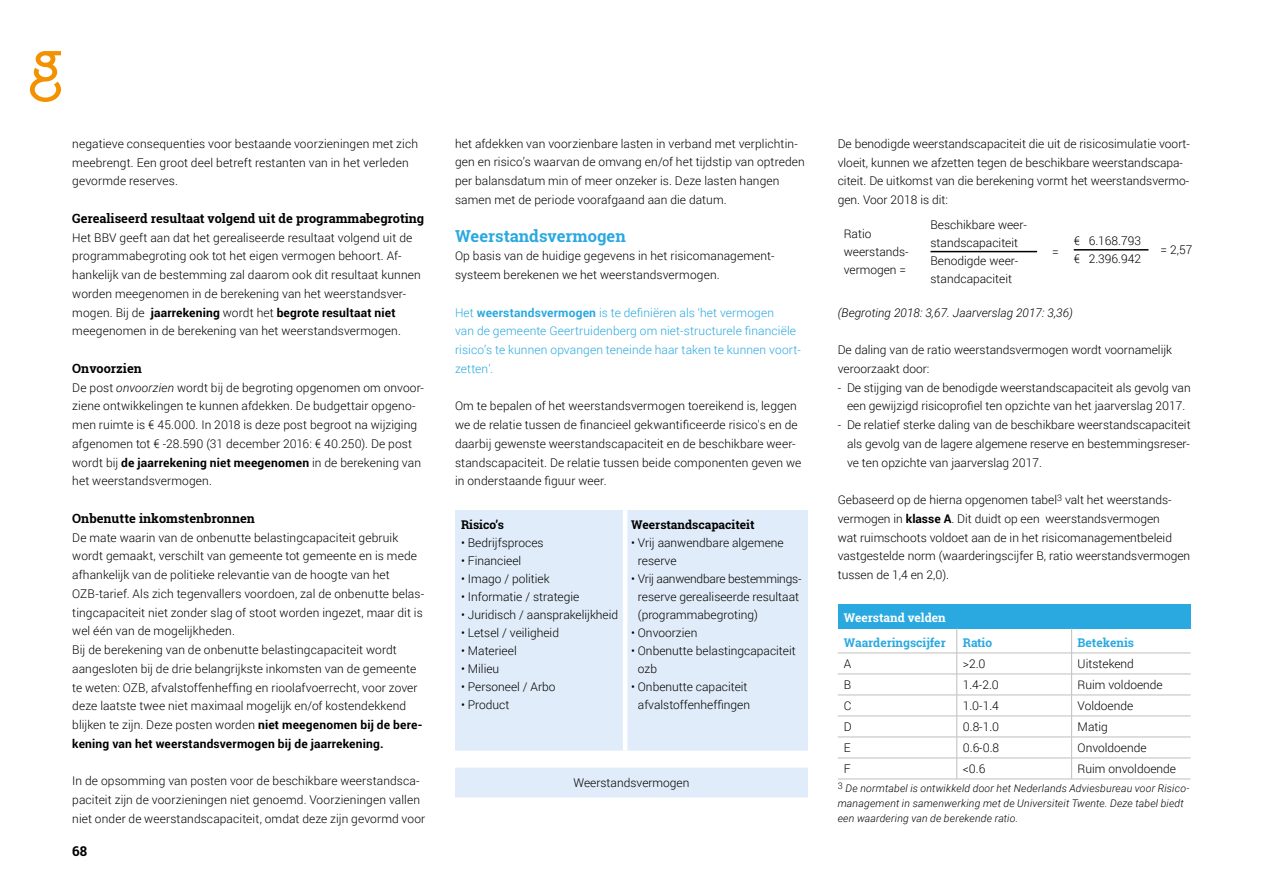
<style>
.page{position:relative;width:1263px;height:893px;background:#fff}
.page>*{position:absolute;margin:0;border:0;box-sizing:border-box;transform-origin:0 0}
.t1{font:700 16.5px "Roboto Slab";color:#2aa9e0}
.t2{font:700 13.5px "Roboto Slab";color:#000}
.t3{font:700 12.75px "Roboto Slab";color:#000}
.t4{font:300 12px/18.8px "Roboto";color:#000}
.t5{font:300 12px/18.8px "Roboto";letter-spacing:.01em;color:#2aa9e0}
.t6{font:italic 300 12px "Roboto";color:#000}
.t7{font:700 12px "Roboto Slab";color:#2aa9e0}
.t8{font:700 12px "Roboto Slab";color:#000}
.t9{font:700 12px "Roboto Slab";color:#fff}
.t10{font:italic 300 10.5px/15px "Roboto";letter-spacing:.015em;color:#000}
.s1{font-weight:700}
.s2{font-style:italic}
</style>
<div class="page">
<div style="left:455px;top:510px;width:353px;height:287px;background:#e0ecf9"></div>
<hr style="left:623px;top:510px;width:4px;height:241px;background:#fff">
<hr style="left:930px;top:251px;width:107px;height:1px;background:#000">
<hr style="left:1074px;top:249px;width:74px;height:2px;background:#000">
<div style="left:838px;top:604px;width:353px;height:24px;background:#2aa9e0"></div>
<hr style="left:838px;top:653px;width:119px;height:1px;background:#bec0bd">
<hr style="left:957px;top:653px;width:114px;height:1px;background:#bec0bd">
<hr style="left:1071px;top:653px;width:120px;height:1px;background:#bec0bd">
<hr style="left:838px;top:674px;width:119px;height:1px;background:#bec0bd">
<hr style="left:957px;top:674px;width:114px;height:1px;background:#bec0bd">
<hr style="left:1071px;top:674px;width:120px;height:1px;background:#bec0bd">
<hr style="left:838px;top:695px;width:119px;height:1px;background:#bec0bd">
<hr style="left:957px;top:695px;width:114px;height:1px;background:#bec0bd">
<hr style="left:1071px;top:695px;width:120px;height:1px;background:#bec0bd">
<hr style="left:838px;top:716px;width:119px;height:1px;background:#bec0bd">
<hr style="left:957px;top:716px;width:114px;height:1px;background:#bec0bd">
<hr style="left:1071px;top:716px;width:120px;height:1px;background:#bec0bd">
<hr style="left:838px;top:737px;width:119px;height:1px;background:#bec0bd">
<hr style="left:957px;top:737px;width:114px;height:1px;background:#bec0bd">
<hr style="left:1071px;top:737px;width:120px;height:1px;background:#bec0bd">
<hr style="left:838px;top:758px;width:119px;height:1px;background:#bec0bd">
<hr style="left:957px;top:758px;width:114px;height:1px;background:#bec0bd">
<svg style="left:956px;top:628px;width:1px;height:151px"></svg>
<hr style="left:1071px;top:758px;width:120px;height:1px;background:#bec0bd">
<svg style="left:1071px;top:628px;width:1px;height:151px"></svg>
<hr style="left:838px;top:779px;width:119px;height:1px;background:#bec0bd">
<hr style="left:957px;top:779px;width:114px;height:1px;background:#bec0bd">
<hr style="left:1071px;top:779px;width:120px;height:1px;background:#bec0bd">
<svg style="left:30px;top:51px;width:31px;height:51px"></svg>
<p class="t4" style="left:72px;top:134px;width:347px">negatieve consequenties voor bestaande voorzieningen met zich meebrengt. Een groot deel betreft restanten van in het verleden gevormde reserves.</p>
<p class="t3" style="left:72px;top:209px;width:353px">Gerealiseerd resultaat volgend uit de programmabegroting</p>
<p class="t4" style="left:72px;top:227px;width:350px">Het BBV geeft aan dat het gerealiseerde resultaat volgend uit de programmabegroting ook tot het eigen vermogen behoort. Af&shy;hankelijk van de bestemming zal daarom ook dit resultaat kunnen worden meegenomen in de berekening van het weerstandsver&shy;mogen. Bij de <span class="s1">jaarrekening</span> wordt het <span class="s1">begrote resultaat niet </span>meegenomen in de berekening van het weerstandsvermogen.</p>
<p class="t3" style="left:72px;top:359px;width:71px">Onvoorzien</p>
<p class="t4" style="left:72px;top:377px;width:353px">De post <span class="s2">onvoorzien</span> wordt bij de begroting opgenomen om onvoor&shy;ziene ontwikkelingen te kunnen afdekken. De budgettair opgeno&shy;men ruimte is € 45.000. In 2018 is deze post begroot na wijziging afgenomen tot € -28.590 (31 december 2016: € 40.250). De post wordt bij <span class="s1">de jaarrekening niet meegenomen</span> in de berekening van het weerstandsvermogen.</p>
<p class="t3" style="left:72px;top:509px;width:184px">Onbenutte inkomstenbronnen</p>
<p class="t4" style="left:72px;top:527px;width:354px">De mate waarin van de onbenutte belastingcapaciteit gebruik wordt gemaakt, verschilt van gemeente tot gemeente en is mede afhankelijk van de politieke relevantie van de hoogte van het OZB-tarief. Als zich tegenvallers voordoen, zal de onbenutte belas&shy;tingcapaciteit niet zonder slag of stoot worden ingezet, maar dit is wel één van de mogelijkheden.<br>Bij de berekening van de onbenutte belastingcapaciteit wordt aangesloten bij de drie belangrijkste inkomsten van de gemeente te weten: OZB, afvalstoffenheffing en rioolafvoerrecht, voor zover deze laatste twee niet maximaal mogelijk en/of kostendekkend blijken te zijn. Deze posten worden <span class="s1">niet meegenomen bij de bere&shy;kening van het weerstandsvermogen bij de jaarrekening.</span></p>
<p class="t4" style="left:72px;top:771px;width:354px">In de opsomming van posten voor de beschikbare weerstandsca&shy;paciteit zijn de voorzieningen niet genoemd. Voorzieningen vallen niet onder de weerstandscapaciteit, omdat deze zijn gevormd voor</p>
<p class="t2" style="left:72px;top:842px;width:16px">68</p>
<p class="t4" style="left:455px;top:134px;width:351px">het afdekken van voorzienbare lasten in verband met verplichtin&shy;gen en risico’s waarvan de omvang en/of het tijdstip van optreden per balansdatum min of meer onzeker is. Deze lasten hangen samen met de periode voorafgaand aan die datum.</p>
<h1 class="t1" style="left:455px;top:224px;width:172px">Weerstandsvermogen</h1>
<p class="t4" style="left:455px;top:246px;width:321px">Op basis van de huidige gegevens in het risicomanagement&shy;systeem berekenen we het weerstandsvermogen.</p>
<p class="t5" style="left:455px;top:302px;width:347px">Het <span class="s1">weerstandsvermogen</span> is te definiëren als ‘het vermogen<br>van de gemeente Geertruidenberg om niet-structurele financiële risico’s te kunnen opvangen teneinde haar taken te kunnen voort&shy;zetten’.</p>
<p class="t4" style="left:455px;top:396px;width:348px">Om te bepalen of het weerstandsvermogen toereikend is, leggen we de relatie tussen de financieel gekwantificeerde risico's en de daarbij gewenste weerstandscapaciteit en de beschikbare weer&shy;standscapaciteit. De relatie tussen beide componenten geven we in onderstaande figuur weer.</p>
<p class="t8" style="left:461px;top:516px;width:44px">Risico’s</p>
<p class="t4" style="left:461px;top:533px;width:84px">• Bedrijfsproces</p>
<p class="t4" style="left:461px;top:551px;width:62px">• Financieel</p>
<p class="t4" style="left:461px;top:569px;width:90px">• Imago / politiek</p>
<p class="t4" style="left:461px;top:587px;width:120px">• Informatie / strategie</p>
<p class="t4" style="left:461px;top:605px;width:159px">• Juridisch / aansprakelijkheid</p>
<p class="t4" style="left:461px;top:623px;width:100px">• Letsel / veiligheid</p>
<p class="t4" style="left:461px;top:641px;width:57px">• Materieel</p>
<p class="t4" style="left:461px;top:659px;width:40px">• Milieu</p>
<p class="t4" style="left:461px;top:677px;width:96px">• Personeel / Arbo</p>
<p class="t4" style="left:461px;top:695px;width:50px">• Product</p>
<p class="t8" style="left:631px;top:516px;width:125px">Weerstandscapaciteit</p>
<p class="t4" style="left:638px;top:533px;width:147px;line-height:18px;text-indent:-7px">• Vrij aanwendbare algemene reserve</p>
<p class="t4" style="left:638px;top:569px;width:165px;line-height:18px;text-indent:-7px">• Vrij aanwendbare bestemmings&shy;reserve gerealiseerde resultaat (programmabegroting)</p>
<p class="t4" style="left:631px;top:623px;width:68px">• Onvoorzien</p>
<p class="t4" style="left:638px;top:641px;width:159px;line-height:18px;text-indent:-7px">• Onbenutte belastingcapaciteit ozb</p>
<p class="t4" style="left:631px;top:677px;width:120px;line-height:18px;text-align:center">• Onbenutte capaciteit afvalstoffenheffingen</p>
<p class="t4" style="left:573px;top:773px;width:117px">Weerstandsvermogen</p>
<p class="t4" style="left:838px;top:134px;width:354px">De benodigde weerstandscapaciteit die uit de risicosimulatie voort&shy;vloeit, kunnen we afzetten tegen de beschikbare weerstandscapa&shy;citeit. De uitkomst van die berekening vormt het weerstandsvermo&shy;gen. Voor 2018 is dit:</p>
<p class="t4" style="left:844px;top:224px;width:66px;line-height:18px">Ratio weerstands&shy;vermogen =</p>
<p class="t4" style="left:930px;top:215px;width:98px;line-height:18px">Beschikbare weer&shy;standscapaciteit<br>Benodigde weer&shy;standcapaciteit</p>
<p class="t4" style="left:1074px;top:231px;width:69px;line-height:18px">€ 6.168.793 € 2.396.942</p>
<p class="t4" style="left:1160px;top:240px;width:33px">= 2,57</p>
<p class="t4" style="left:1052px;top:242px;width:8px">=</p>
<p class="t6" style="left:838px;top:304px;width:237px">(Begroting 2018: 3,67. Jaarverslag 2017: 3,36)</p>
<p class="t4" style="left:838px;top:340px;width:336px">De daling van de ratio weerstandsvermogen wordt voornamelijk veroorzaakt door:</p>
<p class="t4" style="left:838px;top:377px;width:354px;text-align:center">- De stijging van de benodigde weerstandscapaciteit als gevolg van een gewijzigd risicoprofiel ten opzichte van het jaarverslag 2017.</p>
<p class="t4" style="left:847px;top:415px;width:345px;text-align:justify;text-indent:-9px">- De relatief sterke daling van de beschikbare weerstandscapaciteit als gevolg van de lagere algemene reserve en bestemmingsreser&shy;ve ten opzichte van jaarverslag 2017.</p>
<p class="t4" style="left:838px;top:490px;width:354px">Gebaseerd op de hierna opgenomen tabel<sup>3</sup> valt het weerstands&shy;vermogen in <span class="s1">klasse A</span>. Dit duidt op een weerstandsvermogen<br>wat ruimschoots voldoet aan de in het risicomanagementbeleid vastgestelde norm (waarderingscijfer B, ratio weerstandsvermogen tussen de 1,4 en 2,0).</p>
<p class="t9" style="left:844px;top:610px;width:104px">Weerstand velden</p>
<p class="t7" style="left:844px;top:634px;width:103px">Waarderingscijfer</p>
<p class="t7" style="left:963px;top:634px;width:31px">Ratio</p>
<p class="t7" style="left:1077px;top:634px;width:58px">Betekenis</p>
<p class="t4" style="left:844px;top:654px;width:9px">A</p>
<p class="t4" style="left:963px;top:654px;width:24px">&gt;2.0</p>
<p class="t4" style="left:1077px;top:654px;width:58px">Uitstekend</p>
<p class="t4" style="left:844px;top:675px;width:9px">B</p>
<p class="t4" style="left:963px;top:675px;width:38px">1.4-2.0</p>
<p class="t4" style="left:1077px;top:675px;width:87px">Ruim voldoende</p>
<p class="t4" style="left:844px;top:696px;width:9px">C</p>
<p class="t4" style="left:963px;top:696px;width:38px">1.0-1.4</p>
<p class="t4" style="left:1077px;top:696px;width:57px">Voldoende</p>
<p class="t4" style="left:844px;top:717px;width:9px">D</p>
<p class="t4" style="left:963px;top:717px;width:38px">0.8-1.0</p>
<p class="t4" style="left:1077px;top:717px;width:32px">Matig</p>
<p class="t4" style="left:844px;top:738px;width:8px">E</p>
<p class="t4" style="left:963px;top:738px;width:38px">0.6-0.8</p>
<p class="t4" style="left:1077px;top:738px;width:71px">Onvoldoende</p>
<p class="t4" style="left:844px;top:759px;width:8px">F</p>
<p class="t4" style="left:963px;top:759px;width:24px">&lt;0.6</p>
<p class="t4" style="left:1077px;top:759px;width:100px">Ruim onvoldoende</p>
<p class="t10" style="left:838px;top:780px;width:353px"><sup>3</sup> De normtabel is ontwikkeld door het Nederlands Adviesbureau voor Risico&shy;management in samenwerking met de Universiteit Twente. Deze tabel biedt een waardering van de berekende ratio.</p>
</div>
